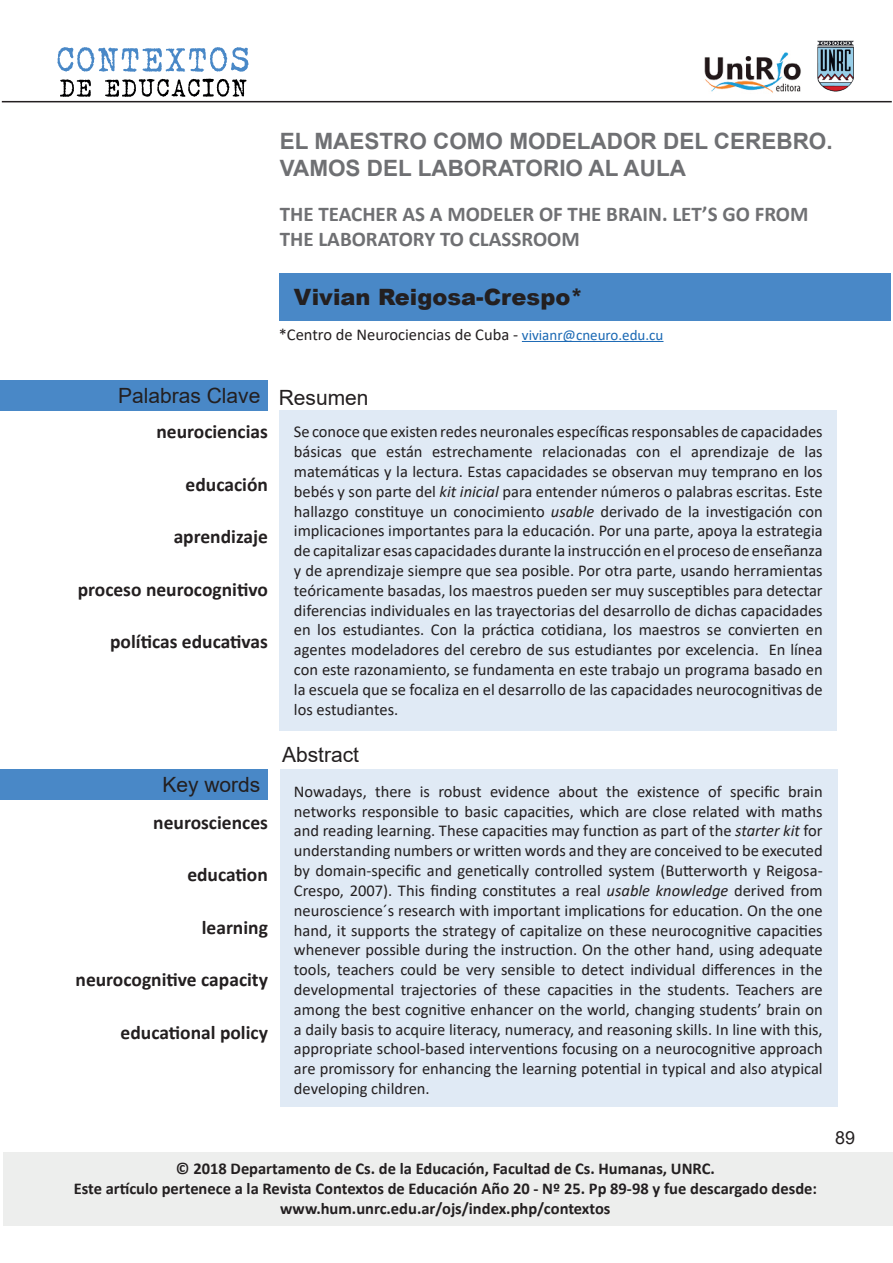
<style>
.page{position:relative;width:893px;height:1263px;background:#fff}
.page>*{position:absolute;margin:0;border:0;box-sizing:border-box;transform-origin:0 0}
.t1{font:700 22.5px/27px "Arial";color:#6f7073}
.t2{font:900 22.5px "Arial";color:#231f20}
.t3{font:700 21px/25.2px "Calibri";color:#6f7073}
.t4{font:21px "Arial";color:#231f20}
.t5{font:700 19.5px "Calibri";color:#231f20}
.t6{font:18px "Arial";color:#231f20}
.t7{font:16.5px/19.8px "Calibri";color:#231f20;text-align:justify}
.t8{font:700 16.5px/19.8px "Calibri";color:#231f20;text-align:center}
.s1{font-size:15px;color:#1b69b4}
.s2{font-style:italic}
</style>
<div class="page">
<div style="left:3px;top:1152px;width:890px;height:73px;background:#edeeed"></div>
<svg style="left:57px;top:47px;width:192px;height:25px"></svg>
<svg style="left:60px;top:79px;width:31px;height:18px"></svg>
<svg style="left:105px;top:79px;width:141px;height:18px"></svg>
<hr style="left:2px;top:101px;width:890px;height:1px;background:#231f20">
<img style="left:704px;top:52px;width:97px;height:41px">
<img style="left:817px;top:40px;width:36px;height:52px">
<div style="left:280px;top:273px;width:611px;height:48px;background:#4988c7"></div>
<div style="left:0;top:380px;width:268px;height:30px;background:#4988c7"></div>
<div style="left:280px;top:410px;width:557px;height:320px;background:#e0eaf5"></div>
<hr style="left:522px;top:341px;width:141px;height:1px;background:#1b69b4">
<div style="left:281px;top:769px;width:557px;height:338px;background:#e0eaf5"></div>
<div style="left:0;top:769px;width:268px;height:30px;background:#4988c7"></div>
<h1 class="t1" style="left:280px;top:128px;width:554px">EL MAESTRO COMO MODELADOR DEL CEREBRO.<br>VAMOS DEL LABORATORIO AL AULA</h1>
<p class="t3" style="left:280px;top:201px;width:530px">THE TEACHER AS A MODELER OF THE BRAIN. LET’S GO FROM<br>THE LABORATORY TO CLASSROOM</p>
<h1 class="t2" style="left:294px;top:281px;width:290px">Vivian Reigosa-Crespo*</h1>
<p class="t7" style="left:279px;top:324px;width:386px">*Centro de Neurociencias de Cuba - <span class="s1">vivianr@cneuro.edu.cu</span></p>
<p class="t4" style="left:118px;top:381px;width:252px">Palabras Clave Resumen</p>
<p class="t7" style="left:294px;top:422px;width:530px">Se conoce que existen redes neuronales específicas responsables de capacidades básicas que están estrechamente relacionadas con el aprendizaje de las matemáticas y la lectura. Estas capacidades se observan muy temprano en los bebés y son parte del <span class="s2">kit inicial</span> para entender números o palabras escritas. Este hallazgo constituye un conocimiento <span class="s2">usable</span> derivado de la investigación con implicaciones importantes para la educación. Por una parte, apoya la estrategia de capitalizar esas capacidades durante la instrucción en el proceso de enseñanza y de aprendizaje siempre que sea posible. Por otra parte, usando herramientas teóricamente basadas, los maestros pueden ser muy susceptibles para detectar diferencias individuales en las trayectorias del desarrollo de dichas capacidades en los estudiantes. Con la práctica cotidiana, los maestros se convierten en agentes modeladores del cerebro de sus estudiantes por excelencia. En línea con este razonamiento, se fundamenta en este trabajo un programa basado en la escuela que se focaliza en el desarrollo de las capacidades neurocognitivas de los estudiantes.</p>
<p class="t5" style="left:156px;top:418px;width:113px">neurociencias</p>
<p class="t5" style="left:186px;top:470px;width:84px">educación</p>
<p class="t5" style="left:174px;top:523px;width:96px">aprendizaje</p>
<p class="t5" style="left:78px;top:575px;width:192px">proceso neurocognitivo</p>
<p class="t5" style="left:110px;top:628px;width:159px">políticas educativas</p>
<p class="t4" style="left:282px;top:740px;width:79px">Abstract</p>
<p class="t4" style="left:162px;top:770px;width:100px">Key words</p>
<p class="t7" style="left:294px;top:781px;width:530px">Nowadays, there is robust evidence about the existence of specific brain networks responsible to basic capacities, which are close related with maths and reading learning. These capacities may function as part of the <span class="s2">starter kit</span> for understanding numbers or written words and they are conceived to be executed by domain-specific and genetically controlled system (Butterworth y Reigosa-Crespo, 2007). This finding constitutes a real <span class="s2">usable knowledge</span> derived from neuroscience´s research with important implications for education. On the one hand, it supports the strategy of capitalize on these neurocognitive capacities whenever possible during the instruction. On the other hand, using adequate tools, teachers could be very sensible to detect individual differences in the developmental trajectories of these capacities in the students. Teachers are among the best cognitive enhancer on the world, changing students’ brain on a daily basis to acquire literacy, numeracy, and reasoning skills. In line with this, appropriate school-based interventions focusing on a neurocognitive approach are promissory for enhancing the learning potential in typical and also atypical developing children.</p>
<p class="t5" style="left:153px;top:809px;width:116px">neurosciences</p>
<p class="t5" style="left:187px;top:861px;width:82px">education</p>
<p class="t5" style="left:202px;top:914px;width:68px">learning</p>
<p class="t5" style="left:76px;top:966px;width:194px">neurocognitive capacity</p>
<p class="t5" style="left:121px;top:1019px;width:149px">educational policy</p>
<p class="t8" style="left:74px;top:1159px;width:745px">© 2018 Departamento de Cs. de la Educación, Facultad de Cs. Humanas, UNRC.<br>Este artículo pertenece a la Revista Contextos de Educación Año 20 - Nº 25. Pp 89-98 y fue descargado desde: www.hum.unrc.edu.ar/ojs/index.php/contextos</p>
<p class="t6" style="left:835px;top:1125px;width:22px">89</p>
</div>
